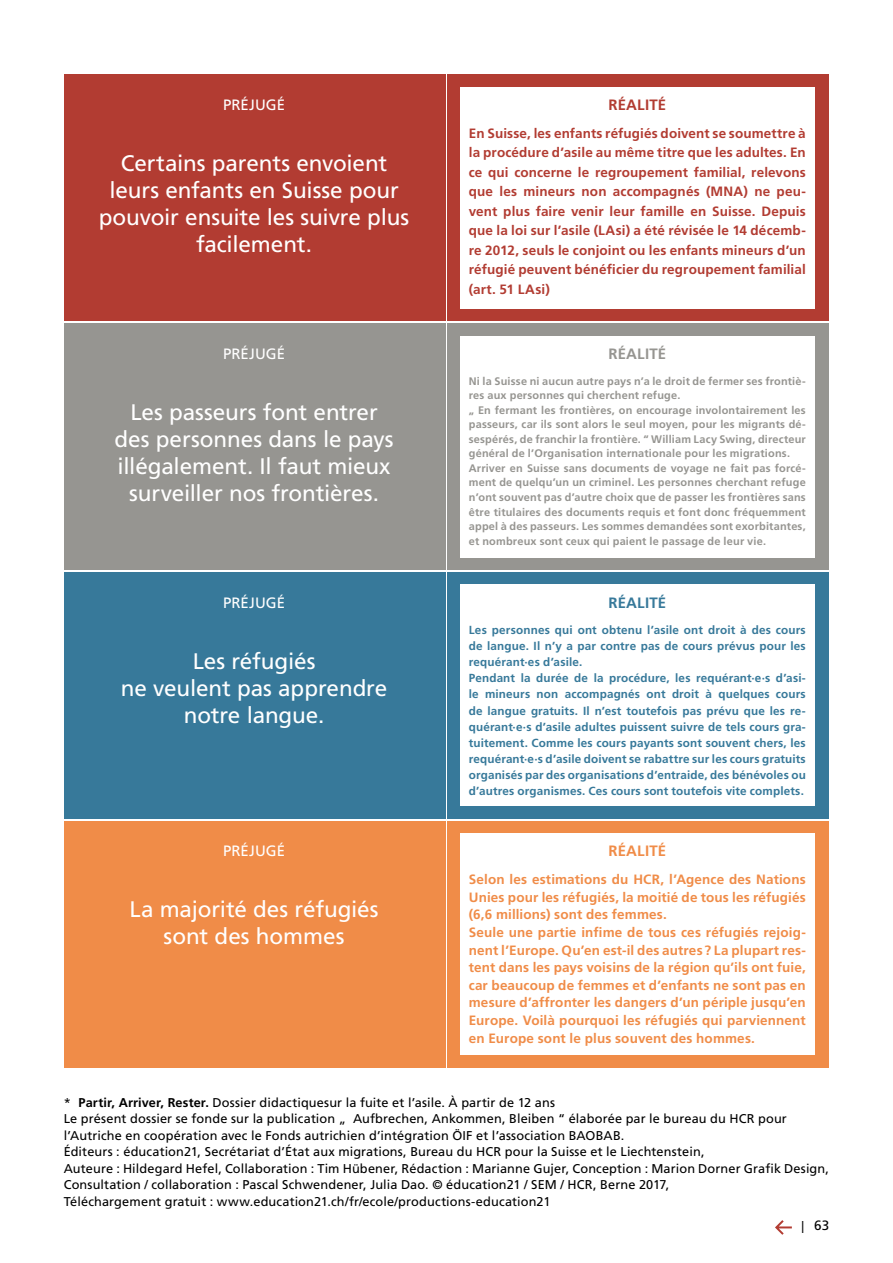
<style>
.page{position:relative;width:893px;height:1263px;background:#fff}
.page>*{position:absolute;margin:0;border:0;box-sizing:border-box;transform-origin:0 0}
.t1{font:22.5px/27px "Frutiger LT Pro";letter-spacing:-.005em;color:#fff;text-align:center}
.t2{font:15px "Frutiger LT Pro";letter-spacing:.005em;color:#fff}
.t3{font:700 15px "Frutiger LT Pro";letter-spacing:.015em;color:#b23c32}
.t4{font:700 15px "Frutiger LT Pro";letter-spacing:.015em;color:#969591}
.t5{font:700 15px "Frutiger LT Pro";letter-spacing:.015em;color:#37799a}
.t6{font:700 15px "Frutiger LT Pro";letter-spacing:.015em;color:#f08c48}
.t7{font:700 13.5px/17.7px "Frutiger LT Pro";letter-spacing:.01em;color:#f08c48}
.t8{font:700 13.5px/19.5px "Frutiger LT Pro";letter-spacing:.01em;color:#b23c32;text-align:justify}
.t9{font:13.5px "Frutiger LT Pro";color:#000}
.t10{font:12.75px/16.5px "Frutiger LT Pro";letter-spacing:.01em;color:#000}
.t11{font:700 11.7px/16px "Frutiger LT Pro";letter-spacing:.01em;color:#37799a}
.t12{font:700 10.95px/14.5px "Frutiger LT Pro";letter-spacing:.015em;color:#969591}
.s1{font-weight:700}
.s2{font-size:12px}
</style>
<div class="page">
<svg style="left:775px;top:1220px;width:17px;height:15px"></svg>
<div style="left:448px;top:74px;width:381px;height:247px;background:#b23c32"></div>
<div style="left:64px;top:74px;width:381px;height:247px;background:#b23c32"></div>
<div style="left:460px;top:87px;width:354px;height:221px;background:#fff"></div>
<div style="left:448px;top:323px;width:381px;height:247px;background:#969591"></div>
<div style="left:64px;top:323px;width:381px;height:247px;background:#969591"></div>
<div style="left:460px;top:336px;width:354px;height:221px;background:#fff"></div>
<div style="left:448px;top:572px;width:381px;height:247px;background:#37799a"></div>
<div style="left:64px;top:572px;width:381px;height:247px;background:#37799a"></div>
<div style="left:460px;top:585px;width:354px;height:221px;background:#fff"></div>
<div style="left:448px;top:821px;width:381px;height:246px;background:#f08c48"></div>
<div style="left:64px;top:821px;width:381px;height:246px;background:#f08c48"></div>
<div style="left:460px;top:833px;width:354px;height:221px;background:#fff"></div>
<h2 class="t2" style="left:223px;top:96px;width:64px">PRÉJUGÉ</h2>
<h1 class="t1" style="left:99px;top:150px;width:312px">Certains parents envoient leurs enfants en Suisse pour pouvoir ensuite les suivre plus facilement.</h1>
<h2 class="t2" style="left:223px;top:345px;width:64px">PRÉJUGÉ</h2>
<h1 class="t1" style="left:114px;top:399px;width:281px">Les passeurs font entrer des personnes dans le pays illégalement. Il faut mieux surveiller nos frontières.</h1>
<h2 class="t2" style="left:223px;top:594px;width:64px">PRÉJUGÉ</h2>
<h1 class="t1" style="left:121px;top:647px;width:268px">Les réfugiés<br>ne veulent pas apprendre notre langue.</h1>
<h2 class="t2" style="left:223px;top:842px;width:64px">PRÉJUGÉ</h2>
<h1 class="t1" style="left:130px;top:896px;width:251px">La majorité des réfugiés sont des hommes</h1>
<h2 class="t3" style="left:608px;top:96px;width:59px">RÉALITÉ</h2>
<p class="t8" style="left:469px;top:123px;width:339px">En Suisse, les enfants réfugiés doivent se soumettre à la procédure d’asile au même titre que les adultes. En ce qui concerne le regroupement familial, relevons que les mineurs non accompagnés (MNA) ne peu&shy;vent plus faire venir leur famille en Suisse. Depuis que la loi sur l’asile (LAsi) a été révisée le 14 décemb&shy;re 2012, seuls le conjoint ou les enfants mineurs d’un réfugié peuvent bénéficier du regroupement familial (art. 51 LAsi)</p>
<h2 class="t4" style="left:608px;top:345px;width:59px">RÉALITÉ</h2>
<p class="t12" style="left:469px;top:373px;width:338px">Ni la Suisse ni aucun autre pays n’a le droit de fermer ses frontiè&shy;res aux personnes qui cherchent refuge.<br>„ En fermant les frontières, on encourage involontairement les passeurs, car ils sont alors le seul moyen, pour les migrants dé&shy;sespérés, de franchir la frontière. “ William Lacy Swing, directeur général de l’Organisation internationale pour les migrations.<br>Arriver en Suisse sans documents de voyage ne fait pas forcé&shy;ment de quelqu’un un criminel. Les personnes cherchant refuge n’ont souvent pas d’autre choix que de passer les frontières sans être titulaires des documents requis et font donc fréquemment appel à des passeurs. Les sommes demandées sont exorbitantes, et nombreux sont ceux qui paient le passage de leur vie.</p>
<h2 class="t5" style="left:608px;top:594px;width:59px">RÉALITÉ</h2>
<p class="t11" style="left:469px;top:622px;width:339px">Les personnes qui ont obtenu l’asile ont droit à des cours de langue. Il n’y a par contre pas de cours prévus pour les requérant·es d’asile.<br>Pendant la durée de la procédure, les requérant·e·s d’asi&shy;le mineurs non accompagnés ont droit à quelques cours de langue gratuits. Il n’est toutefois pas prévu que les re&shy;quérant·e·s d’asile adultes puissent suivre de tels cours gra&shy;tuitement. Comme les cours payants sont souvent chers, les requérant·e·s d’asile doivent se rabattre sur les cours gratuits organisés par des organisations d’entraide, des bénévoles ou d’autres organismes. Ces cours sont toutefois vite complets.</p>
<h2 class="t6" style="left:608px;top:842px;width:59px">RÉALITÉ</h2>
<p class="t7" style="left:469px;top:870px;width:339px">Selon les estimations du HCR, l’Agence des Nations Unies pour les réfugiés, la moitié de tous les réfugiés (6,6 millions) sont des femmes.<br>Seule une partie infime de tous ces réfugiés rejoig&shy;nent l’Europe. Qu’en est-il des autres ? La plupart res&shy;tent dans les pays voisins de la région qu’ils ont fuie, car beaucoup de femmes et d’enfants ne sont pas en mesure d’affronter les dangers d’un périple jusqu’en Europe. Voilà pourquoi les réfugiés qui parviennent en Europe sont le plus souvent des hommes.</p>
<p class="t10" style="left:64px;top:1094px;width:767px">* <span class="s1">Partir, Arriver, Rester.</span> Dossier didactiquesur la fuite et l’asile. À partir de 12 ans<br>Le présent dossier se fonde sur la publication „ Aufbrechen, Ankommen, Bleiben “ élaborée par le bureau du HCR pour l’Autriche en coopération avec le Fonds autrichien d’intégration ÖIF et l’association BAOBAB.<br>Éditeurs : éducation21, Secrétariat d’État aux migrations, Bureau du HCR pour la Suisse et le Liechtenstein,<br>Auteure : Hildegard Hefel, Collaboration : Tim Hübener, Rédaction : Marianne Gujer, Conception : Marion Dorner Grafik Design, Consultation / collaboration : Pascal Schwendener, Julia Dao. © éducation21 / SEM / HCR, Berne 2017,<br>Téléchargement gratuit : www.education21.ch/fr/ecole/productions-education21</p>
<p class="t9" style="left:801px;top:1217px;width:29px"><span class="s2">|</span> 63</p>
</div>
